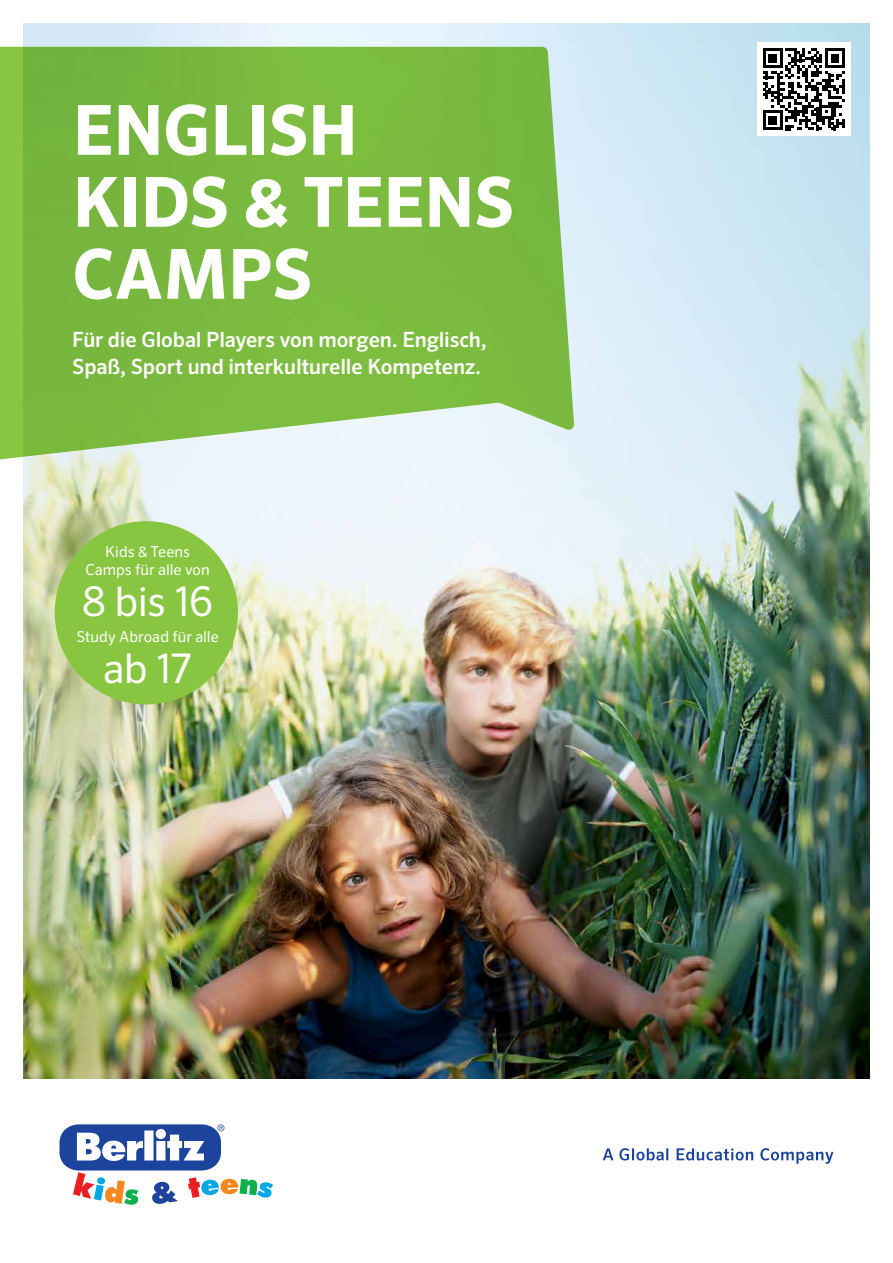
<style>
.page{position:relative;width:893px;height:1263px;background:#fff}
.page>*{position:absolute;margin:0;border:0;box-sizing:border-box;transform-origin:0 0}
.t1{font:700 69px/72px "Sero Pro";letter-spacing:-.01em;color:#fff}
.t2{font:40.95px "Sero Pro";letter-spacing:-.015em;color:#fff}
.t3{font:500 21px/27px "Sero Pro";letter-spacing:-.005em;color:#fff}
.t4{font:15.15px/18.1px "Sero Pro";color:#fff;text-align:center}
</style>
<div class="page">
<img style="left:23px;top:23px;width:847px;height:1055px">
<svg style="left:0;top:45px;width:576px;height:417px;background:#84bf51"></svg>
<svg style="left:603px;top:1148px;width:230px;height:16px"></svg>
<svg style="left:188px;top:1177px;width:85px;height:21px"></svg>
<svg style="left:152px;top:1181px;width:26px;height:23px"></svg>
<svg style="left:73px;top:1172px;width:65px;height:33px"></svg>
<svg style="left:217px;top:1124px;width:7px;height:7px"></svg>
<div style="left:60px;top:1124px;width:161px;height:46px;background:#1c449c;border-radius:19px"></div>
<svg style="left:77px;top:1129px;width:127px;height:32px"></svg>
<div style="left:757px;top:43px;width:93px;height:93px;background:#fff"></div>
<svg style="left:763px;top:48px;width:82px;height:82px"></svg>
<div style="left:55px;top:521px;width:183px;height:183px;background:#88c540;border-radius:50%"></div>
<h1 class="t1" style="left:73px;top:95px;width:443px">ENGLISH<br>KIDS &amp; TEENS<br>CAMPS</h1>
<p class="t3" style="left:72px;top:326px;width:416px">Für die Global Players von morgen. Englisch,<br>Spaß, Sport und interkulturelle Kompetenz.</p>
<p class="t4" style="left:86px;top:543px;width:126px">Kids &amp; Teens<br>Camps für alle von</p>
<h2 class="t2" style="left:82px;top:577px;width:133px">8 bis 16</h2>
<p class="t4" style="left:76px;top:627px;width:144px">Study Abroad für alle</p>
<h2 class="t2" style="left:103px;top:644px;width:91px">ab 17</h2>
</div>
